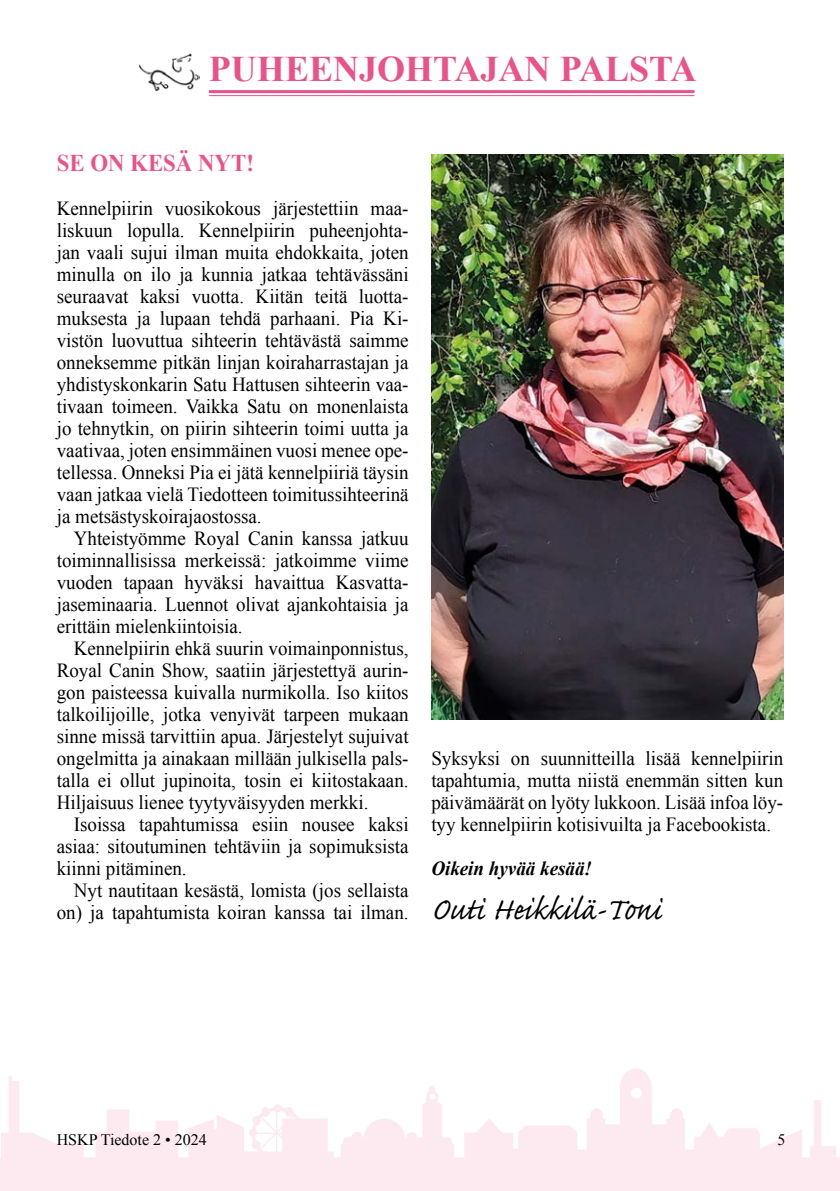
<style>
.page{position:relative;width:840px;height:1191px;background:#fff}
.page>*{position:absolute;margin:0;border:0;box-sizing:border-box;transform-origin:0 0}
.nimi_allekirjoitus{font:39.8px "Caflisch Script Pro";letter-spacing:-.005em;color:#000;scale:.95 1}
.otsikko{font:700 36px "Times New Roman";color:#ea5289}
.lista_otsikko{font:700 24px "Times New Roman";color:#ea5289;scale:.95 1}
.tiedottaa_leipäteksti{font:20px/22px "Times New Roman";color:#000;text-align:justify;scale:.95 1}
.tiedottaa_leipäteksti_eka{font:20px/22px "Times New Roman";color:#000;text-align:justify;scale:.95 1}
.tiedottaa_leipäteksti_eka-2{font:italic 700 20px "Times New Roman";color:#000;scale:.95 1}
.t1{font:16px "Times New Roman";color:#000}
</style>
<div class="page">
<hr style="left:209px;top:90px;width:485px;height:3px;background:#ea5289">
<hr style="left:209px;top:95px;width:485px;height:1px;background:#ea5289">
<img style="left:138px;top:53px;width:62px;height:38px">
<img style="left:431px;top:154px;width:351px;height:566px">
<p class="otsikko" style="left:209px;top:44px;width:489px">PUHEENJOHTAJAN PALSTA</p>
<p class="lista_otsikko" style="left:57px;top:146px;width:209px">SE ON KESÄ NYT!</p>
<p class="tiedottaa_leipäteksti_eka" style="left:57px;top:197px;width:372px">Kennelpiirin vuosikokous järjestettiin maa&shy;liskuun lopulla. Kennelpiirin puheenjohta&shy;jan vaali sujui ilman muita ehdokkaita, joten minulla on ilo ja kunnia jatkaa tehtävässäni seuraavat kaksi vuotta. Kiitän teitä luotta&shy;muksesta ja lupaan tehdä parhaani. Pia Ki&shy;vistön luovuttua sihteerin tehtävästä saimme onneksemme pitkän linjan koiraharrastajan ja yhdistyskonkarin Satu Hattusen sihteerin vaa&shy;tivaan toimeen. Vaikka Satu on monenlaista jo tehnytkin, on piirin sihteerin toimi uutta ja vaativaa, joten ensimmäinen vuosi menee ope&shy;tellessa. Onneksi Pia ei jätä kennelpiiriä täysin vaan jatkaa vielä Tiedotteen toimitussihteerinä ja metsästyskoirajaostossa.</p>
<p class="tiedottaa_leipäteksti" style="left:57px;top:527px;width:372px;text-indent:17px">Yhteistyömme Royal Canin kanssa jatkuu toiminnallisissa merkeissä: jatkoimme viime vuoden tapaan hyväksi havaittua Kasvatta&shy;jaseminaaria. Luennot olivat ajankohtaisia ja erittäin mielenkiintoisia.</p>
<p class="tiedottaa_leipäteksti" style="left:57px;top:637px;width:372px;text-indent:17px">Kennelpiirin ehkä suurin voimainponnistus, Royal Canin Show, saatiin järjestettyä aurin&shy;gon paisteessa kuivalla nurmikolla. Iso kiitos talkoilijoille, jotka venyivät tarpeen mukaan sinne missä tarvittiin apua. Järjestelyt sujuivat ongelmitta ja ainakaan millään julkisella pals&shy;talla ei ollut jupinoita, tosin ei kiitostakaan.<br>Hiljaisuus lienee tyytyväisyyden merkki.</p>
<p class="tiedottaa_leipäteksti" style="left:57px;top:813px;width:372px;text-indent:17px">Isoissa tapahtumissa esiin nousee kaksi asiaa: sitoutuminen tehtäviin ja sopimuksista kiinni pitäminen.</p>
<p class="tiedottaa_leipäteksti" style="left:57px;top:879px;width:372px;text-align:right">Nyt nautitaan kesästä, lomista (jos sellaista on) ja tapahtumista koiran kanssa tai ilman.</p>
<p class="tiedottaa_leipäteksti" style="left:431px;top:747px;width:372px">Syksyksi on suunnitteilla lisää kennelpiirin tapahtumia, mutta niistä enemmän sitten kun päivämäärät on lyöty lukkoon. Lisää infoa löy&shy;tyy kennelpiirin kotisivuilta ja Facebookista.</p>
<p class="tiedottaa_leipäteksti_eka-2" style="left:431px;top:854px;width:170px">Oikein hyvää kesää!</p>
<p class="nimi_allekirjoitus" style="left:431px;top:888px;width:244px">Outi Heikkilä-Toni</p>
<p class="t1" style="left:57px;top:1129px;width:151px">HSKP Tiedote 2 • 2024</p>
<p class="t1" style="left:777px;top:1129px;width:9px">5</p>
</div>
